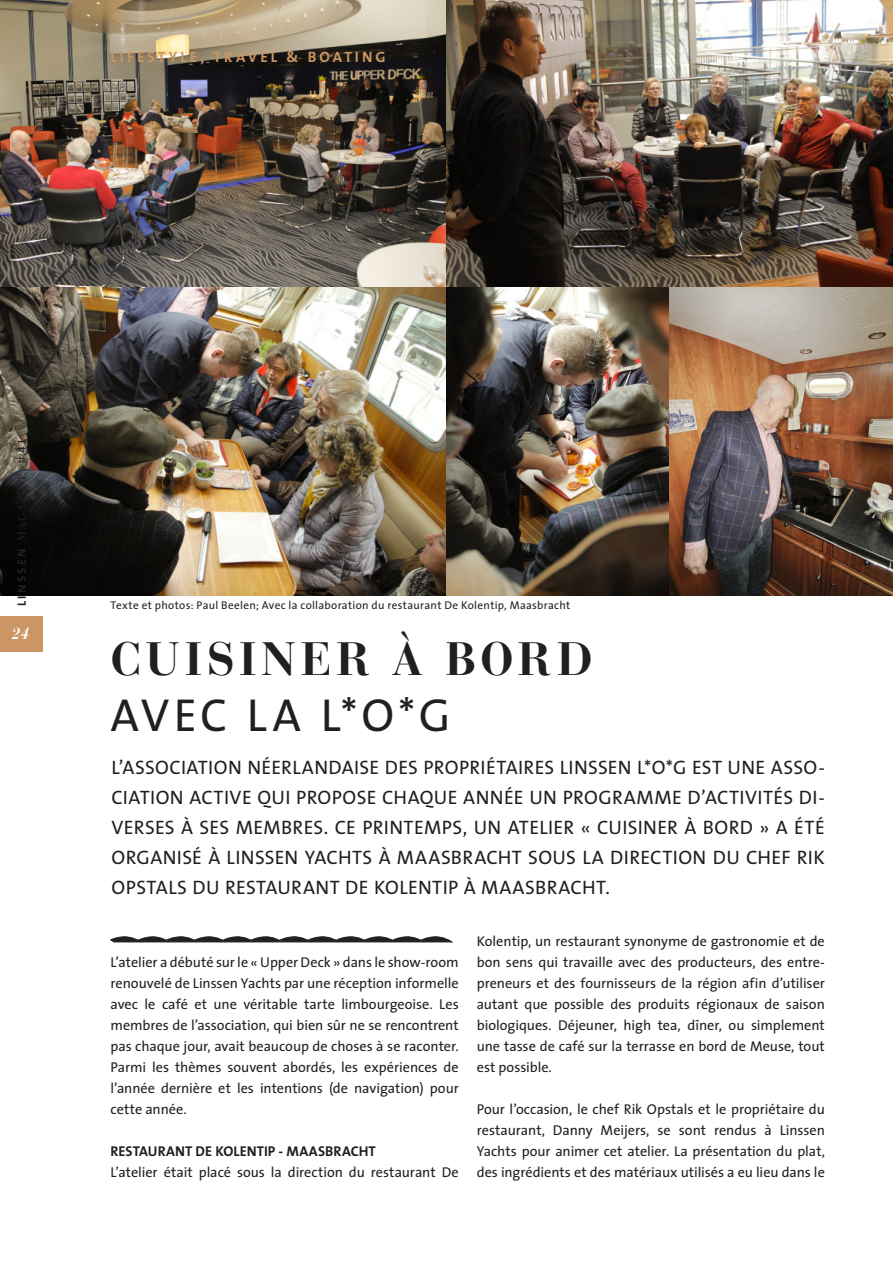
<style>
.page{position:relative;width:893px;height:1263px;background:#fff}
.page>*{position:absolute;margin:0;border:0;box-sizing:border-box;transform-origin:0 0}
.t1{font:700 46.5px "Bauer Bodoni";letter-spacing:.095em;color:#231f20}
.t2{font:46.5px "The Sans";letter-spacing:.08em;color:#231f20}
.SP_Introtekst{font:19.5px/30px "The Sans";letter-spacing:.02em;color:#231f20;text-align:justify}
.t3{font:italic 700 16.05px "Bauer Bodoni";color:#fff}
.t4{font:700 15px "The Sans";letter-spacing:.2em;color:#cb9564}
.SP_plattetekst{font:14.25px/21px "The Sans";letter-spacing:-.005em;color:#231f20;text-align:justify}
.SP_plattetekst-2{font:700 14.25px "The Sans";color:#231f20}
.t5{font:12px "Bauer Bodoni";letter-spacing:.085em;color:#231f20}
.t6{font:700 12px "The Sans";letter-spacing:.21em;color:#231f20}
.t7{font:11.25px "The Sans";letter-spacing:.03em;color:#231f20}
.s1{font-family:"The Sans"}
.s2{font-family:"The Sans Expert"}
</style>
<div class="page">
<img style="left:0;top:0;width:893px;height:595px">
<svg style="left:111px;top:936px;width:341px;height:6px"></svg>
<div style="left:0;top:616px;width:43px;height:36px;background:#cb9564"></div>
<p class="t4" style="left:111px;top:44px;width:277px">LIFESTYLE, TRAVEL &amp; BOATING</p>
<p class="t5" style="left:15px;top:541px;width:104px;rotate:-90deg">MAGAZINE <span class="s1">#</span> <span class="s2">41</span></p>
<p class="t6" style="left:12px;top:606px;width:60px;rotate:-90deg">LINSSEN</p>
<p class="t3" style="left:12px;top:623px;width:19px">24</p>
<p class="t7" style="left:111px;top:597px;width:461px">Texte et photos: Paul Beelen; Avec la collaboration du restaurant De Kolentip, Maasbracht</p>
<p class="t1" style="left:111px;top:631px;width:484px">CUISINER À BORD</p>
<p class="t2" style="left:111px;top:686px;width:341px">AVEC LA L*O*G</p>
<p class="SP_Introtekst" style="left:111px;top:752px;width:715px">L’ASSOCIATION NÉERLANDAISE DES PROPRIÉTAIRES LINSSEN L*O*G EST UNE ASSO-CIATION ACTIVE QUI PROPOSE CHAQUE ANNÉE UN PROGRAMME D’ACTIVITÉS DI-VERSES À SES MEMBRES. CE PRINTEMPS, UN ATELIER « CUISINER À BORD » A ÉTÉ ORGANISÉ À LINSSEN YACHTS À MAASBRACHT SOUS LA DIRECTION DU CHEF RIK OPSTALS DU RESTAURANT DE KOLENTIP À MAASBRACHT.</p>
<p class="SP_plattetekst" style="left:111px;top:951px;width:350px">L’atelier a débuté sur le « Upper Deck » dans le show-room renouvelé de Linssen Yachts par une réception informelle avec le café et une véritable tarte limbourgeoise. Les membres de l’association, qui bien sûr ne se rencontrent pas chaque jour, avait beaucoup de choses à se raconter.<br>Parmi les thèmes souvent abordés, les expériences de l’année dernière et les intentions (de navigation) pour cette année.</p>
<p class="SP_plattetekst-2" style="left:111px;top:1139px;width:267px">RESTAURANT DE KOLENTIP - MAASBRACHT</p>
<p class="SP_plattetekst" style="left:111px;top:1161px;width:350px">L’atelier était placé sous la direction du restaurant De</p>
<p class="SP_plattetekst" style="left:477px;top:930px;width:350px">Kolentip, un restaurant synonyme de gastronomie et de bon sens qui travaille avec des producteurs, des entre&shy;preneurs et des fournisseurs de la région afin d’utiliser autant que possible des produits régionaux de saison biologiques. Déjeuner, high tea, dîner, ou simplement une tasse de café sur la terrasse en bord de Meuse, tout est possible.</p>
<p class="SP_plattetekst" style="left:477px;top:1098px;width:350px">Pour l’occasion, le chef Rik Opstals et le propriétaire du restaurant, Danny Meijers, se sont rendus à Linssen Yachts pour animer cet atelier. La présentation du plat, des ingrédients et des matériaux utilisés a eu lieu dans le</p>
</div>
